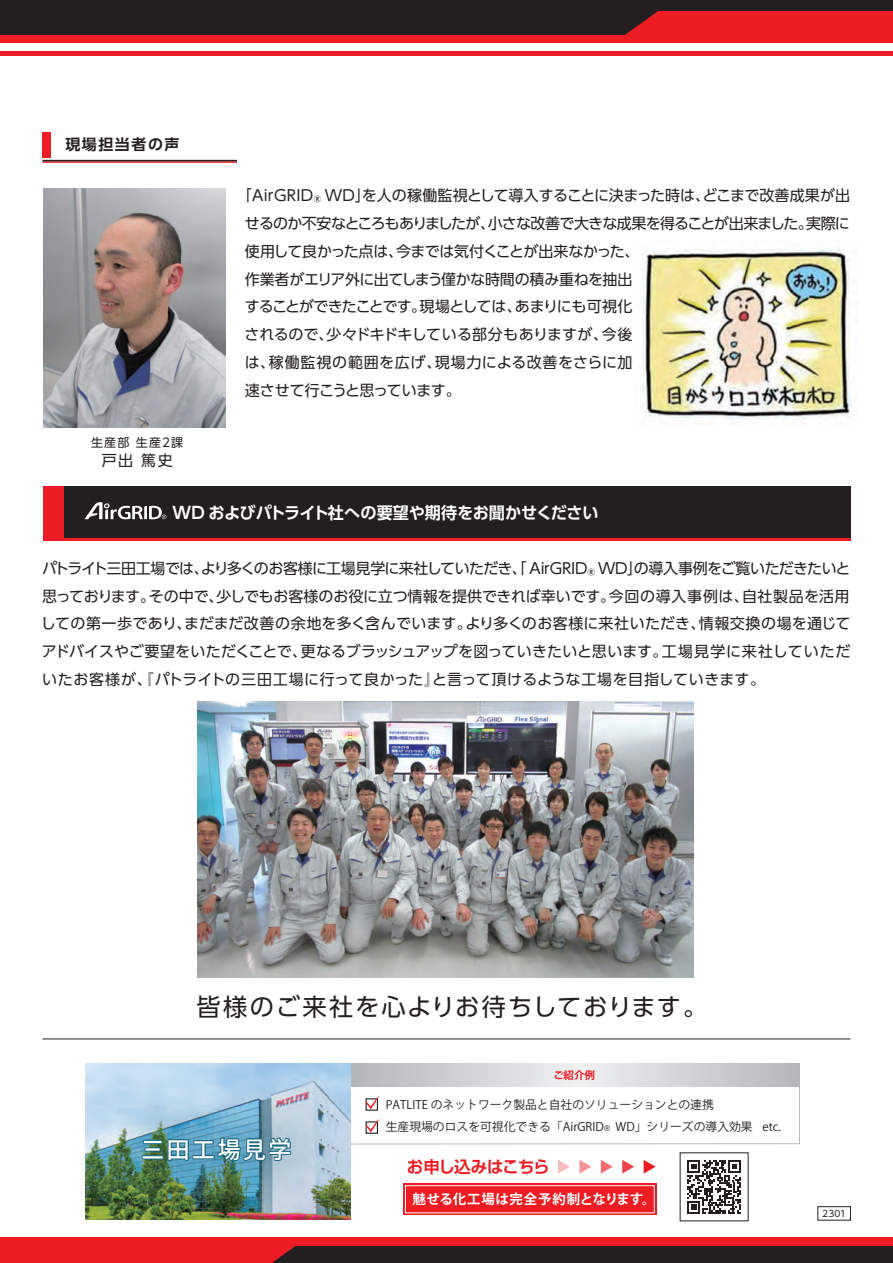
<style>
.page{position:relative;width:893px;height:1263px;background:#fff}
.page>*{position:absolute;margin:0;border:0;box-sizing:border-box;transform-origin:0 0}
.t1{font:24.3px "UD Shin Go Pro";letter-spacing:.07em;color:#231f20}
.t2{font:500 22.65px "Koz Go Pr 6 N";letter-spacing:.12em;color:#fff}
.t3{font:700 16.5px "UD Shin Go Pro De";letter-spacing:-.015em;color:#fff}
.t4{font:700 16.5px "Shin Go Pro De";letter-spacing:-.05em;color:#ee1d23}
.t5{font:15px/27.8px "UD Shin Go Pro";letter-spacing:-.025em;color:#231f20}
.t6{font:700 15px "UD Shin Go Pro De";letter-spacing:.1em;color:#231f20}
.t7{font:700 13.5px "Koz Go Pr 6 N";letter-spacing:.04em;color:#fff}
.t8{font:12px "UD Shin Go Pro";letter-spacing:.1em;color:#231f20}
.t9{font:11.85px "Koz Go Pr 6 N";color:#231f20}
.t10{font:700 10.5px "Koz Go Pr 6 N";color:#ee1d23}
.t11{font:9px "UD Shin Go Pro";color:#231f20}
</style>
<div class="page">
<div style="left:818px;top:1206px;width:33px;height:14px;border:1px solid #231f20"></div>
<hr style="left:43px;top:1039px;width:807px;height:1px;background:#231f20">
<img style="left:197px;top:701px;width:497px;height:276px">
<img style="left:43px;top:188px;width:182px;height:240px">
<hr style="left:42px;top:161px;width:195px;height:2px;background:#ee1d23">
<hr style="left:42px;top:160px;width:195px;height:1px;background:#231f20">
<div style="left:43px;top:132px;width:8px;height:26px;background:#ee1d23"></div>
<img style="left:642px;top:248px;width:210px;height:173px">
<div style="left:0;top:0;width:893px;height:43px;background:#ee1d23"></div>
<div style="left:0;top:0;width:893px;height:34px;background:#231f20"></div>
<hr style="left:0;top:51px;width:893px;height:4px;background:#ee1d23">
<svg style="left:614px;top:11px;width:279px;height:24px"></svg>
<div style="left:0;top:1237px;width:893px;height:26px;background:#ee1d23"></div>
<div style="left:272px;top:1246px;width:621px;height:17px;background:#231f20"></div>
<div style="left:43px;top:487px;width:807px;height:54px;background:#231f20"></div>
<div style="left:43px;top:487px;width:21px;height:54px;background:#ee1d23"></div>
<hr style="left:43px;top:539px;width:807px;height:2px;background:#ee1d23">
<svg style="left:84px;top:502px;width:82px;height:17px"></svg>
<svg style="left:350px;top:1063px;width:450px;height:82px"></svg>
<svg style="left:687px;top:1160px;width:54px;height:53px"></svg>
<div style="left:403px;top:1183px;width:254px;height:32px;background:#ee1d23"></div>
<div style="left:405px;top:1185px;width:249px;height:28px;border:1px solid #fff"></div>
<svg style="left:558px;top:1160px;width:12px;height:13px"></svg>
<svg style="left:579px;top:1160px;width:12px;height:13px"></svg>
<svg style="left:601px;top:1160px;width:12px;height:13px"></svg>
<svg style="left:622px;top:1160px;width:12px;height:13px"></svg>
<svg style="left:644px;top:1160px;width:12px;height:13px"></svg>
<img style="left:85px;top:1081px;width:265px;height:139px">
<p class="t6" style="left:65px;top:132px;width:116px">現場担当者の声</p>
<p class="t8" style="left:91px;top:433px;width:94px">生産部 生産2課</p>
<p class="t5" style="left:102px;top:446px;width:72px">戸出 篤史</p>
<p class="t5" style="left:245px;top:181px;width:607px;text-indent:-8px">「AirGRID®WD」を人の稼働監視として導入することに決まった時は、どこまで改善成果が出せるのか不安なところもありましたが、小さな改善で大きな成果を得ることが出来ました。実際に使用して良かった点は、今までは気付くことが出来なかった、<br>作業者がエリア外に出てしまう僅かな時間の積み重ねを抽出<br>することができたことです。現場としては、あまりにも可視化<br>されるので、少々ドキドキしている部分もありますが、今後<br>は、稼働監視の範囲を広げ、現場力による改善をさらに加<br>速させて行こうと思っています。</p>
<p class="t3" style="left:173px;top:499px;width:428px">WD およびパトライト社への要望や期待をお聞かせください</p>
<p class="t5" style="left:41px;top:554px;width:811px;text-align:justify">パトライト三田工場では、より多くのお客様に工場見学に来社していただき、「 AirGRID®WD」の導入事例をご覧いただきたいと思っております。その中で、少しでもお客様のお役に立つ情報を提供できれば幸いです。今回の導入事例は、自社製品を活用しての第一歩であり、まだまだ改善の余地を多く含んでいます。より多くのお客様に来社いただき、情報交換の場を通じてアドバイスやご要望をいただくことで、更なるブラッシュアップを図っていきたいと思います。工場見学に来社していただいたお客様が、『パトライトの三田工場に行って良かった』と言って頂けるような工場を目指していきます。</p>
<h1 class="t1" style="left:197px;top:987px;width:512px">皆様のご来社を心よりお待ちしております。</h1>
<p class="t10" style="left:553px;top:1069px;width:43px">ご紹介例</p>
<h2 class="t2" style="left:141px;top:1137px;width:151px">三田工場見学</h2>
<p class="t9" style="left:386px;top:1097px;width:330px">PATLITE のネットワーク製品と自社のソリューションとの連携</p>
<p class="t9" style="left:386px;top:1120px;width:368px">生産現場のロスを可視化できる「AirGRID®WD」シリーズの導入効果</p>
<p class="t9" style="left:762px;top:1119px;width:20px">etc.</p>
<p class="t4" style="left:407px;top:1153px;width:144px">お申し込みはこちら</p>
<p class="t7" style="left:412px;top:1191px;width:245px">魅せる化工場は完全予約制となります。</p>
<p class="t11" style="left:822px;top:1206px;width:25px">2301</p>
</div>
